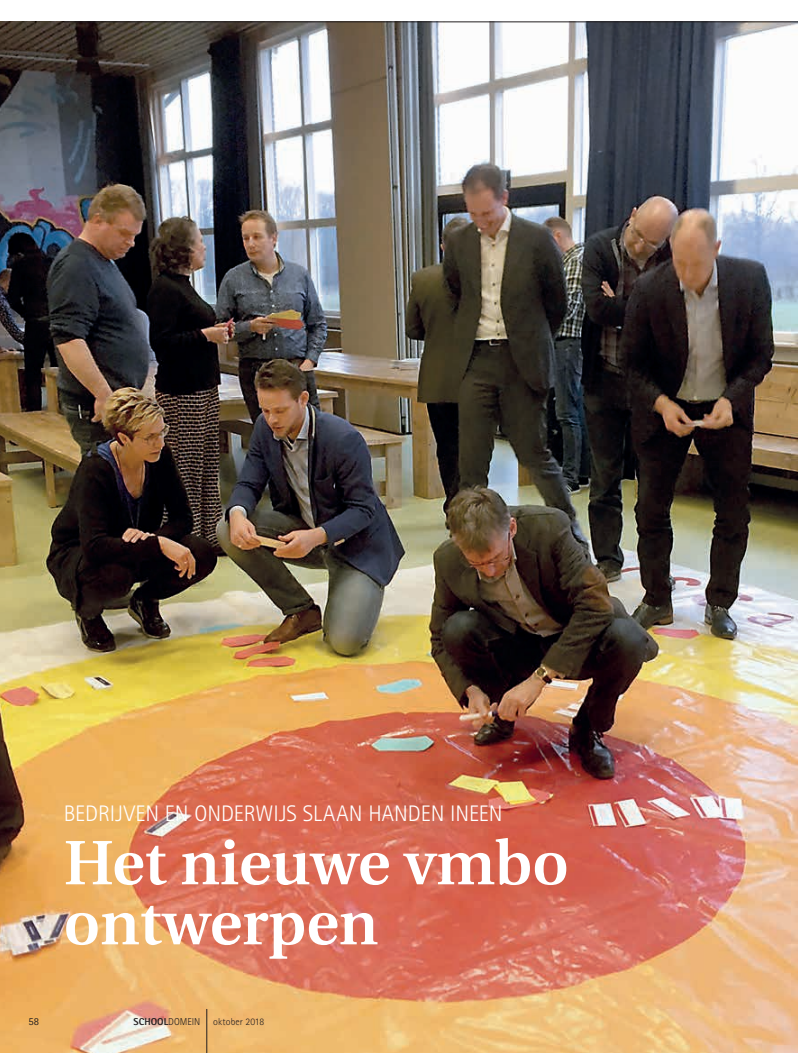
<style>
.page{position:relative;width:798px;height:1053px;background:#fff}
.page>*{position:absolute;margin:0;border:0;box-sizing:border-box;transform-origin:0 0}
.t1{font:600 62.5px/60px "Utopia";color:#fff}
.t2{font:300 22.5px "Rotis Sans Serif";letter-spacing:-.005em;color:#fff}
.t3{font:10.62px "Rotis Sans Serif";color:#231f20}
.t4{font:800 10px "Rotis Sans Serif";color:#231f20}
.t5{font:300 10px "Rotis Sans Serif";letter-spacing:.01em;color:#231f20}
.s1{font-weight:300}
</style>
<div class="page">
<img style="left:0;top:22px;width:797px;height:1030px">
<hr style="left:206px;top:1008px;width:1px;height:44px;background:#231f20">
<hr style="left:64px;top:22px;width:733px;height:1px;background:#231f20">
<p class="t2" style="left:64px;top:800px;width:440px">BEDRIJVEN EN ONDERWIJS SLAAN HANDEN INEEN</p>
<h1 class="t1" style="left:64px;top:833px;width:506px">Het nieuwe vmbo ontwerpen</h1>
<p class="t3" style="left:28px;top:1014px;width:12px">58</p>
<p class="t4" style="left:134px;top:1014px;width:68px">SCHOOL<span class="s1">DOMEIN</span></p>
<p class="t5" style="left:213px;top:1015px;width:52px">oktober 2018</p>
</div>
